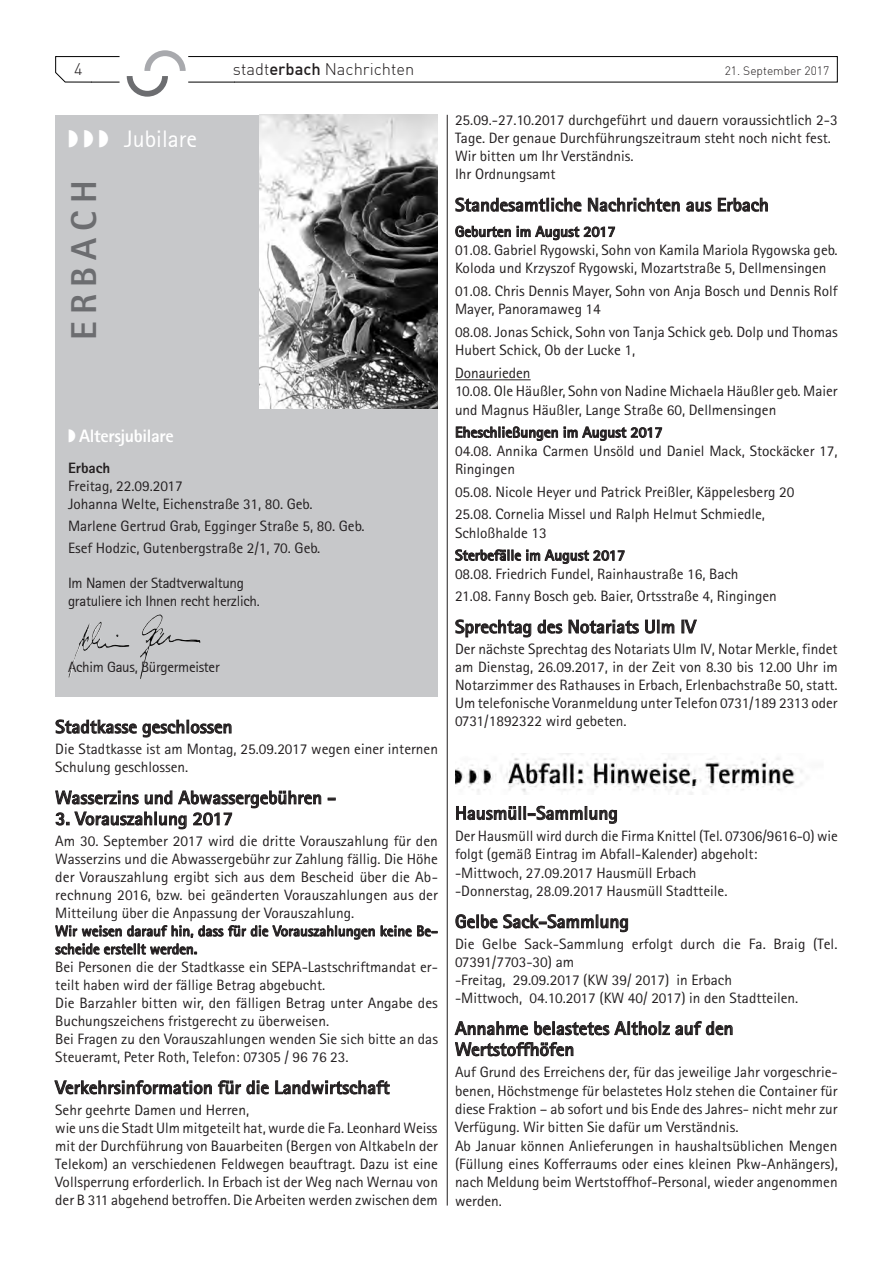
<style>
.page{position:relative;width:893px;height:1263px;background:#fff}
.page>*{position:absolute;margin:0;border:0;box-sizing:border-box;transform-origin:0 0}
.t1{font:800 36px "Rotis Sans Serif";letter-spacing:.2em;color:#6c6d70}
.t2{font:24px "Rotis Sans Serif";color:#fff}
.t3{font:700 18.75px/21px "Rotis Sans Serif Std";color:#231f20}
.t4{font:800 18px "Rotis Sans Serif";letter-spacing:-.02em;color:#fff}
.t5{font:16.5px "DIN Light";color:#231f20}
.t6{font:15px/18px "Rotis Sans Serif Std";color:#231f20}
.t7{font:700 15px/18px "Rotis Sans Serif Std";color:#231f20}
.t8{font:15px/18px "Rotis Sans Serif";letter-spacing:-.02em;color:#231f20}
.t9{font:800 15px "Rotis Sans Serif";letter-spacing:-.005em;color:#231f20}
.t10{font:12px "DIN Light";color:#231f20}
.s1{font-family:"DIN Medium Alternate Medium Alternate"}
</style>
<div class="page">
<svg style="left:55px;top:50px;width:783px;height:47px"></svg>
<svg style="left:56px;top:720px;width:81px;height:13px"></svg>
<svg style="left:143px;top:720px;width:88px;height:17px"></svg>
<svg style="left:328px;top:798px;width:7px;height:2px"></svg>
<svg style="left:55px;top:790px;width:266px;height:39px"></svg>
<svg style="left:381px;top:925px;width:56px;height:11px"></svg>
<svg style="left:55px;top:925px;width:320px;height:30px"></svg>
<svg style="left:55px;top:1080px;width:157px;height:14px"></svg>
<svg style="left:218px;top:1080px;width:23px;height:14px"></svg>
<svg style="left:247px;top:1080px;width:22px;height:14px"></svg>
<svg style="left:275px;top:1080px;width:115px;height:14px"></svg>
<hr style="left:447px;top:115px;width:1px;height:1090px;background:#231f20">
<div style="left:55px;top:115px;width:383px;height:582px;background:#c7c8ca"></div>
<img style="left:259px;top:115px;width:179px;height:294px">
<img style="left:140px;top:628px;width:60px;height:51px">
<hr style="left:455px;top:379px;width:76px;height:1px;background:#231f20">
<svg style="left:455px;top:198px;width:126px;height:14px"></svg>
<svg style="left:588px;top:198px;width:92px;height:14px"></svg>
<svg style="left:686px;top:202px;width:25px;height:10px"></svg>
<svg style="left:718px;top:198px;width:50px;height:14px"></svg>
<svg style="left:455px;top:226px;width:56px;height:11px"></svg>
<svg style="left:517px;top:225px;width:98px;height:15px"></svg>
<svg style="left:456px;top:426px;width:102px;height:15px"></svg>
<svg style="left:564px;top:426px;width:98px;height:15px"></svg>
<svg style="left:455px;top:549px;width:170px;height:15px"></svg>
<svg style="left:455px;top:619px;width:76px;height:18px"></svg>
<svg style="left:538px;top:620px;width:24px;height:13px"></svg>
<svg style="left:569px;top:620px;width:70px;height:13px"></svg>
<svg style="left:645px;top:620px;width:29px;height:13px"></svg>
<svg style="left:682px;top:620px;width:15px;height:13px"></svg>
<img style="left:455px;top:754px;width:348px;height:40px">
<svg style="left:456px;top:806px;width:161px;height:18px"></svg>
<svg style="left:456px;top:914px;width:41px;height:14px"></svg>
<svg style="left:503px;top:914px;width:125px;height:18px"></svg>
<svg style="left:455px;top:1021px;width:73px;height:14px"></svg>
<svg style="left:534px;top:1021px;width:198px;height:14px"></svg>
<svg style="left:455px;top:1042px;width:118px;height:14px"></svg>
<p class="t5" style="left:74px;top:59px;width:10px">4</p>
<p class="t5" style="left:233px;top:59px;width:183px">stadt<span class="s1">erbach</span> Nachrichten</p>
<p class="t10" style="left:725px;top:64px;width:106px">21. September 2017</p>
<h2 class="t2" style="left:68px;top:125px;width:131px">◗ ◗ ◗ Jubilare</h2>
<h1 class="t1" style="left:61px;top:340px;width:161px;rotate:-90deg">ERBACH</h1>
<p class="t4" style="left:68px;top:425px;width:107px">◗ Altersjubilare</p>
<p class="t9" style="left:68px;top:458px;width:44px">Erbach</p>
<p class="t6" style="left:68px;top:477px;width:246px">Freitag, 22.09.2017<br>Johanna Welte, Eichenstraße 31, 80. Geb.</p>
<p class="t6" style="left:68px;top:515px;width:298px;line-height:22.2px">Marlene Gertrud Grab, Egginger Straße 5, 80. Geb.<br>Esef Hodzic, Gutenbergstraße 2/1, 70. Geb.</p>
<p class="t8" style="left:68px;top:574px;width:193px">Im Namen der Stadtverwaltung gratuliere ich Ihnen recht herzlich.</p>
<p class="t8" style="left:68px;top:657px;width:153px">Achim Gaus, Bürgermeister</p>
<p class="t3" style="left:55px;top:716px;width:179px">Stadtkasse geschlossen</p>
<p class="t6" style="left:55px;top:740px;width:384px">Die Stadtkasse ist am Montag, 25.09.2017 wegen einer internen<br>Schulung geschlossen.</p>
<p class="t3" style="left:55px;top:787px;width:282px">Wasserzins und Abwassergebühren -</p>
<p class="t3" style="left:55px;top:808px;width:179px">3. Vorauszahlung 2017</p>
<p class="t6" style="left:55px;top:832px;width:384px;text-align:justify">Am 30. September 2017 wird die dritte Vorauszahlung für den Wasserzins und die Abwassergebühr zur Zahlung fällig. Die Höhe der Vorauszahlung ergibt sich aus dem Bescheid über die Ab&shy;rechnung 2016, bzw. bei geänderten Vorauszahlungen aus der Mitteilung über die Anpassung der Vorauszahlung.</p>
<p class="t7" style="left:55px;top:922px;width:384px">Wir weisen darauf hin, dass für die Vorauszahlungen keine Be&shy;scheide erstellt werden.</p>
<p class="t6" style="left:55px;top:958px;width:384px">Bei Personen die der Stadtkasse ein SEPA-Lastschriftmandat er&shy;teilt haben wird der fällige Betrag abgebucht.<br>Die Barzahler bitten wir, den fälligen Betrag unter Angabe des Buchungszeichens fristgerecht zu überweisen.<br>Bei Fragen zu den Vorauszahlungen wenden Sie sich bitte an das Steueramt, Peter Roth, Telefon: 07305 / 96 76 23.</p>
<p class="t3" style="left:55px;top:1076px;width:336px">Verkehrsinformation für die Landwirtschaft</p>
<p class="t6" style="left:55px;top:1101px;width:384px">Sehr geehrte Damen und Herren,<br>wie uns die Stadt Ulm mitgeteilt hat, wurde die Fa. Leonhard Weiss mit der Durchführung von Bauarbeiten (Bergen von Altkabeln der Telekom) an verschiedenen Feldwegen beauftragt. Dazu ist eine Vollsperrung erforderlich. In Erbach ist der Weg nach Wernau von der B 311 abgehend betroffen. Die Arbeiten werden zwischen dem</p>
<p class="t6" style="left:455px;top:111px;width:384px">25.09.-27.10.2017 durchgeführt und dauern voraussichtlich 2-3<br>Tage. Der genaue Durchführungszeitraum steht noch nicht fest.<br>Wir bitten um Ihr Verständnis.<br>Ihr Ordnungsamt</p>
<p class="t3" style="left:455px;top:194px;width:315px">Standesamtliche Nachrichten aus Erbach</p>
<p class="t7" style="left:455px;top:222px;width:162px">Geburten im August 2017</p>
<p class="t6" style="left:455px;top:241px;width:384px">01.08. Gabriel Rygowski, Sohn von Kamila Mariola Rygowska geb.<br>Koloda und Krzyszof Rygowski, Mozartstraße 5, Dellmensingen</p>
<p class="t6" style="left:455px;top:282px;width:384px">01.08. Chris Dennis Mayer, Sohn von Anja Bosch und Dennis Rolf<br>Mayer, Panoramaweg 14</p>
<p class="t6" style="left:455px;top:323px;width:384px">08.08. Jonas Schick, Sohn von Tanja Schick geb. Dolp und Thomas<br>Hubert Schick, Ob der Lucke 1,</p>
<p class="t6" style="left:455px;top:363px;width:384px;line-height:18.5px">Donaurieden<br>10.08. Ole Häußler, Sohn von Nadine Michaela Häußler geb. Maier und Magnus Häußler, Lange Straße 60, Dellmensingen</p>
<p class="t7" style="left:455px;top:423px;width:209px">Eheschließungen im August 2017</p>
<p class="t6" style="left:455px;top:441px;width:384px">04.08. Annika Carmen Unsöld und Daniel Mack, Stockäcker 17,<br>Ringingen</p>
<p class="t6" style="left:455px;top:480px;width:341px;line-height:22.6px">05.08. Nicole Heyer und Patrick Preißler, Käppelesberg 20<br>25.08. Cornelia Missel und Ralph Helmut Schmiedle,</p>
<p class="t6" style="left:455px;top:523px;width:93px">Schloßhalde 13</p>
<p class="t7" style="left:455px;top:546px;width:172px">Sterbefälle im August 2017</p>
<p class="t6" style="left:455px;top:562px;width:323px;line-height:22.6px">08.08. Friedrich Fundel, Rainhaustraße 16, Bach<br>21.08. Fanny Bosch geb. Baier, Ortsstraße 4, Ringingen</p>
<p class="t3" style="left:455px;top:616px;width:242px">Sprechtag des Notariats Ulm IV</p>
<p class="t6" style="left:455px;top:640px;width:384px;text-align:justify">Der nächste Sprechtag des Notariats Ulm IV, Notar Merkle, findet am Dienstag, 26.09.2017, in der Zeit von 8.30 bis 12.00 Uhr im Notarzimmer des Rathauses in Erbach, Erlenbachstraße 50, statt.<br>Um telefonische Voranmeldung unter Telefon 0731/189 2313 oder 0731/1892322 wird gebeten.</p>
<p class="t3" style="left:455px;top:802px;width:164px">Hausmüll-Sammlung</p>
<p class="t6" style="left:455px;top:827px;width:385px">Der Hausmüll wird durch die Firma Knittel (Tel. 07306/9616-0) wie folgt (gemäß Eintrag im Abfall-Kalender) abgeholt:<br>-Mittwoch, 27.09.2017 Hausmüll Erbach<br>-Donnerstag, 28.09.2017 Hausmüll Stadtteile.</p>
<p class="t3" style="left:455px;top:910px;width:175px">Gelbe Sack-Sammlung</p>
<p class="t6" style="left:455px;top:935px;width:384px">Die Gelbe Sack-Sammlung erfolgt durch die Fa. Braig (Tel.<br>07391/7703-30) am<br>-Freitag, 29.09.2017 (KW 39/ 2017) in Erbach<br>-Mittwoch, 04.10.2017 (KW 40/ 2017) in den Stadtteilen.</p>
<p class="t3" style="left:455px;top:1017px;width:280px">Annahme belastetes Altholz auf den<br>Wertstoffhöfen</p>
<p class="t6" style="left:455px;top:1063px;width:384px">Auf Grund des Erreichens der, für das jeweilige Jahr vorgeschrie&shy;benen, Höchstmenge für belastetes Holz stehen die Container für diese Fraktion – ab sofort und bis Ende des Jahres- nicht mehr zur Verfügung. Wir bitten Sie dafür um Verständnis.<br>Ab Januar können Anlieferungen in haushaltsüblichen Mengen (Füllung eines Kofferraums oder eines kleinen Pkw-Anhängers), nach Meldung beim Wertstoffhof-Personal, wieder angenommen werden.</p>
</div>
